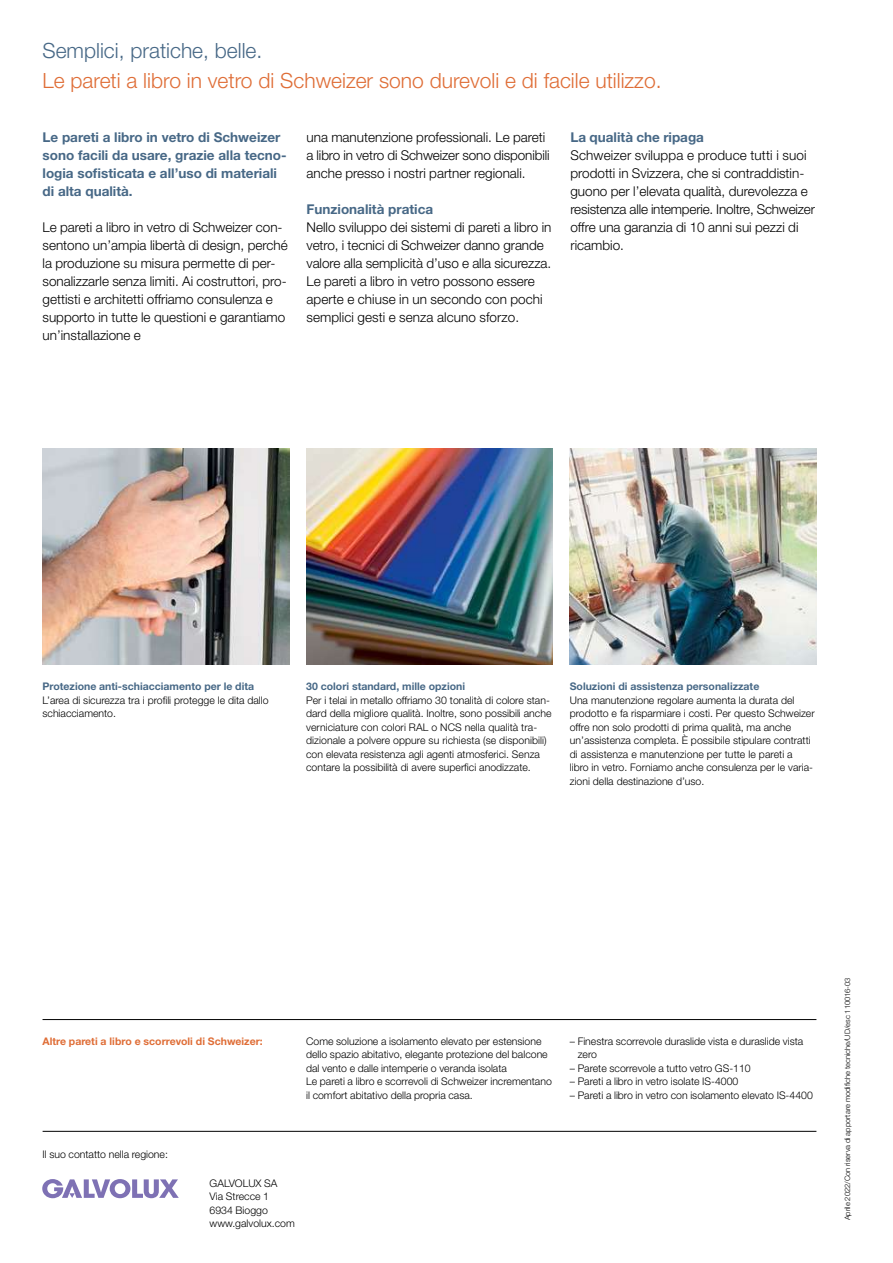
<style>
.page{position:relative;width:893px;height:1263px;background:#fff}
.page>*{position:absolute;margin:0;border:0;box-sizing:border-box;transform-origin:0 0}
.t1{font:300 21px "Helvetica Neue LT Std";color:#df6d36}
.t2{font:300 21px "Helvetica Neue LT Std";color:#476886}
.t3{font:300 13.5px/18px "Helvetica Neue LT Std";color:#000}
.t4{font:700 13.5px/18px "Helvetica Neue LT Std";color:#476886}
.t5{font:300 10.5px/13.5px "Helvetica Neue LT Std";color:#000}
.t6{font:700 10.5px "Helvetica Neue LT Std";color:#476886}
.t7{font:700 10.5px "Helvetica Neue LT Std";color:#df6d36}
.t8{font:300 7.5px "Helvetica Neue LT Std";color:#000}
</style>
<div class="page">
<img style="left:306px;top:448px;width:247px;height:216px">
<img style="left:43px;top:448px;width:246px;height:216px">
<img style="left:570px;top:448px;width:246px;height:216px">
<hr style="left:43px;top:1019px;width:773px;height:1px;background:#000">
<hr style="left:43px;top:1131px;width:773px;height:1px;background:#000">
<svg style="left:42px;top:1179px;width:137px;height:19px"></svg>
<h1 class="t2" style="left:43px;top:37px;width:221px">Semplici, pratiche, belle.</h1>
<h1 class="t1" style="left:43px;top:67px;width:620px">Le pareti a libro in vetro di Schweizer sono durevoli e di facile utilizzo.</h1>
<p class="t4" style="left:43px;top:128px;width:246px">Le pareti a libro in vetro di Schweizer sono facili da usare, grazie alla tecno&shy;logia sofisticata e all’uso di materiali di alta qualità.</p>
<p class="t3" style="left:43px;top:218px;width:247px">Le pareti a libro in vetro di Schweizer con&shy;sentono un’ampia libertà di design, perché la produzione su misura permette di per&shy;sonalizzarle senza limiti. Ai costruttori, pro&shy;gettisti e architetti offriamo consulenza e supporto in tutte le questioni e garantiamo un’installazione e</p>
<p class="t3" style="left:306px;top:128px;width:245px">una manutenzione professionali. Le pareti a libro in vetro di Schweizer sono disponibili anche presso i nostri partner regionali.</p>
<p class="t4" style="left:306px;top:200px;width:128px">Funzionalità pratica</p>
<p class="t3" style="left:306px;top:218px;width:247px">Nello sviluppo dei sistemi di pareti a libro in vetro, i tecnici di Schweizer danno grande valore alla semplicità d’uso e alla sicurezza.<br>Le pareti a libro in vetro possono essere aperte e chiuse in un secondo con pochi semplici gesti e senza alcuno sforzo.</p>
<p class="t4" style="left:570px;top:128px;width:135px">La qualità che ripaga</p>
<p class="t3" style="left:570px;top:146px;width:246px">Schweizer sviluppa e produce tutti i suoi prodotti in Svizzera, che si contraddistin&shy;guono per l’elevata qualità, durevolezza e resistenza alle intemperie. Inoltre, Schweizer offre una garanzia di 10 anni sui pezzi di ricambio.</p>
<p class="t6" style="left:43px;top:680px;width:213px">Protezione anti-schiacciamento per le dita</p>
<p class="t5" style="left:43px;top:693px;width:228px">L’area di sicurezza tra i profili protegge le dita dallo schiacciamento.</p>
<p class="t6" style="left:306px;top:680px;width:160px">30 colori standard, mille opzioni</p>
<p class="t5" style="left:306px;top:693px;width:247px">Per i telai in metallo offriamo 30 tonalità di colore stan&shy;dard della migliore qualità. Inoltre, sono possibili anche verniciature con colori RAL o NCS nella qualità tra&shy;dizionale a polvere oppure su richiesta (se disponibili) con elevata resistenza agli agenti atmosferici. Senza contare la possibilità di avere superfici anodizzate.</p>
<p class="t6" style="left:570px;top:680px;width:191px">Soluzioni di assistenza personalizzate</p>
<p class="t5" style="left:570px;top:693px;width:246px">Una manutenzione regolare aumenta la durata del prodotto e fa risparmiare i costi. Per questo Schweizer offre non solo prodotti di prima qualità, ma anche un’assistenza completa. È possibile stipulare contratti di assistenza e manutenzione per tutte le pareti a<br>libro in vetro. Forniamo anche consulenza per le varia&shy;zioni della destinazione d’uso.</p>
<p class="t7" style="left:43px;top:1035px;width:222px">Altre pareti a libro e scorrevoli di Schweizer:</p>
<p class="t5" style="left:306px;top:1034px;width:247px">Come soluzione a isolamento elevato per estensione dello spazio abitativo, elegante protezione del balcone dal vento e dalle intemperie o veranda isolata<br>Le pareti a libro e scorrevoli di Schweizer incrementano il comfort abitativo della propria casa.</p>
<p class="t5" style="left:578px;top:1034px;width:227px;text-indent:-8px">– Finestra scorrevole duraslide vista e duraslide vista zero</p>
<p class="t5" style="left:570px;top:1061px;width:182px">– Parete scorrevole a tutto vetro GS-110</p>
<p class="t5" style="left:570px;top:1074px;width:170px">– Pareti a libro in vetro isolate IS-4000</p>
<p class="t5" style="left:570px;top:1088px;width:245px">– Pareti a libro in vetro con isolamento elevato IS-4400</p>
<p class="t5" style="left:43px;top:1147px;width:127px">Il suo contatto nella regione:</p>
<p class="t5" style="left:210px;top:1176px;width:87px">GALVOLUX SA<br>Via Strecce 1<br>6934 Bioggo www.galvolux.com</p>
<p class="t8" style="left:843px;top:1220px;width:245px;rotate:-90deg">Aprile 2022/Con riserva di apportare modifiche tecniche/UD/esc 110016-03</p>
</div>
